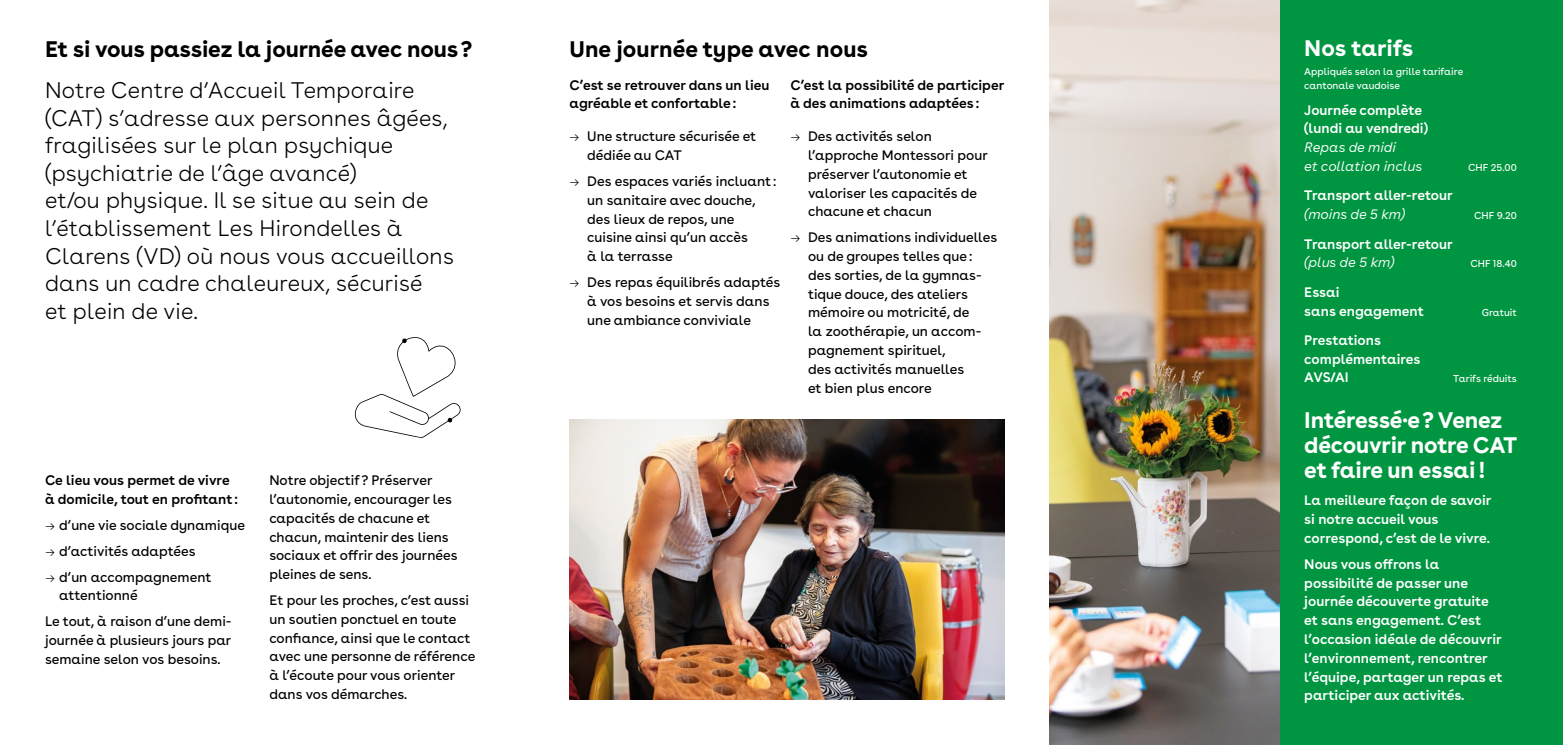
<style>
.page{position:relative;width:1563px;height:745px;background:#fff}
.page>*{position:absolute;margin:0;border:0;box-sizing:border-box;transform-origin:0 0}
.t1{font:300 22.5px/27.5px "Buenos Aires";letter-spacing:.01em;color:#000}
.t2{font:700 22.5px/25px "Buenos Aires";letter-spacing:-.01em;color:#fff}
.t3{font:700 22.5px "Buenos Aires";letter-spacing:-.01em;color:#000}
.t4{font:13.75px/18.8px "Buenos Aires";color:#000}
.t5{font:600 13.75px/18.8px "Buenos Aires";color:#fff}
.t6{font:600 13.75px/18.8px "Buenos Aires";color:#000}
.t7{font:italic 13.75px/18.8px "Buenos Aires";color:#fff}
.t8{font:10px/13.8px "Buenos Aires";color:#fff}
.s1{font-family:"Brown Std";font-weight:300}
</style>
<div class="page">
<img style="left:569px;top:419px;width:435px;height:280px">
<div style="left:1279px;top:0;width:284px;height:744px;background:#009641"></div>
<svg style="left:354px;top:337px;width:107px;height:100px"></svg>
<img style="left:1049px;top:0;width:230px;height:744px">
<h1 class="t3" style="left:45px;top:33px;width:429px">Et si vous passiez la journée avec nous?</h1>
<p class="t1" style="left:45px;top:76px;width:410px">Notre Centre d’Accueil Temporaire (CAT) s’adresse aux personnes âgées, fragilisées sur le plan psychique (psychiatrie de l’âge avancé)<br>et/ou physique. Il se situe au sein de l’établissement Les Hirondelles à Clarens (VD) où nous vous accueillons dans un cadre chaleureux, sécurisé<br>et plein de vie.</p>
<p class="t6" style="left:45px;top:470px;width:195px">Ce lieu vous permet de vivre à domicile, tout en profitant:</p>
<p class="t4" style="left:45px;top:515px;width:201px"><span class="s1">→</span> d’une vie sociale dynamique</p>
<p class="t4" style="left:45px;top:540px;width:152px"><span class="s1">→</span> d’activités adaptées</p>
<p class="t4" style="left:59px;top:566px;width:154px;text-indent:-14px"><span class="s1">→</span> d’un accompagnement attentionné</p>
<p class="t4" style="left:45px;top:611px;width:188px;text-align:justify">Le tout, à raison d’une demi&shy;journée à plusieurs jours par semaine selon vos besoins.</p>
<p class="t4" style="left:269px;top:470px;width:190px">Notre objectif? Préserver l’autonomie, encourager les capacités de chacune et chacun, maintenir des liens sociaux et offrir des journées pleines de sens.</p>
<p class="t4" style="left:269px;top:590px;width:207px">Et pour les proches, c’est aussi un soutien ponctuel en toute confiance, ainsi que le contact avec une personne de référence à l’écoute pour vous orienter dans vos démarches.</p>
<h1 class="t3" style="left:569px;top:33px;width:300px">Une journée type avec nous</h1>
<p class="t6" style="left:569px;top:75px;width:202px">C’est se retrouver dans un lieu agréable et confortable:</p>
<p class="t4" style="left:587px;top:126px;width:170px;text-indent:-18px"><span class="s1">→</span> Une structure sécurisée et dédiée au CAT</p>
<p class="t4" style="left:587px;top:171px;width:191px;text-indent:-18px"><span class="s1">→</span> Des espaces variés incluant : un sanitaire avec douche, des lieux de repos, une cuisine ainsi qu’un accès<br>à la terrasse</p>
<p class="t4" style="left:587px;top:272px;width:194px;text-indent:-18px"><span class="s1">→</span> Des repas équilibrés adaptés à vos besoins et servis dans une ambiance conviviale</p>
<p class="t6" style="left:790px;top:75px;width:215px">C’est la possibilité de participer à des animations adaptées:</p>
<p class="t4" style="left:808px;top:126px;width:181px;text-indent:-18px"><span class="s1">→</span> Des activités selon l’approche Montessori pour préserver l’autonomie et valoriser les capacités de chacune et chacun</p>
<p class="t4" style="left:808px;top:227px;width:191px;text-indent:-18px"><span class="s1">→</span> Des animations individuelles ou de groupes telles que: des sorties, de la gymnas&shy;tique douce, des ateliers mémoire ou motricité, de<br>la zoothérapie, un accom&shy;pagnement spirituel,<br>des activités manuelles<br>et bien plus encore</p>
<h1 class="t2" style="left:1304px;top:35px;width:110px">Nos tarifs</h1>
<p class="t8" style="left:1304px;top:64px;width:160px">Appliqués selon la grille tarifaire cantonale vaudoise</p>
<p class="t5" style="left:1304px;top:100px;width:125px">Journée complète (lundi au vendredi)</p>
<p class="t7" style="left:1304px;top:137px;width:119px">Repas de midi<br>et collation inclus</p>
<p class="t8" style="left:1468px;top:160px;width:50px">CHF 25.00</p>
<p class="t5" style="left:1304px;top:185px;width:150px">Transport aller-retour</p>
<p class="t7" style="left:1304px;top:204px;width:102px">(moins de 5 km)</p>
<p class="t8" style="left:1474px;top:208px;width:44px">CHF 9.20</p>
<p class="t5" style="left:1304px;top:234px;width:150px">Transport aller-retour</p>
<p class="t7" style="left:1304px;top:252px;width:92px">(plus de 5 km)</p>
<p class="t8" style="left:1470px;top:256px;width:48px">CHF 18.40</p>
<p class="t5" style="left:1304px;top:282px;width:121px">Essai<br>sans engagement</p>
<p class="t8" style="left:1481px;top:304px;width:37px">Gratuit</p>
<p class="t5" style="left:1304px;top:330px;width:118px">Prestations complémentaires<br>AVS/AI</p>
<p class="t8" style="left:1453px;top:371px;width:65px">Tarifs réduits</p>
<h1 class="t2" style="left:1304px;top:406px;width:214px">Intéressé·e? Venez découvrir notre CAT et faire un essai!</h1>
<p class="t5" style="left:1304px;top:490px;width:189px">La meilleure façon de savoir si notre accueil vous correspond, c’est de le vivre.</p>
<p class="t5" style="left:1304px;top:554px;width:200px">Nous vous offrons la possibilité de passer une journée découverte gratuite et sans engagement. C’est l’occasion idéale de découvrir l’environnement, rencontrer l’équipe, partager un repas et participer aux activités.</p>
</div>
